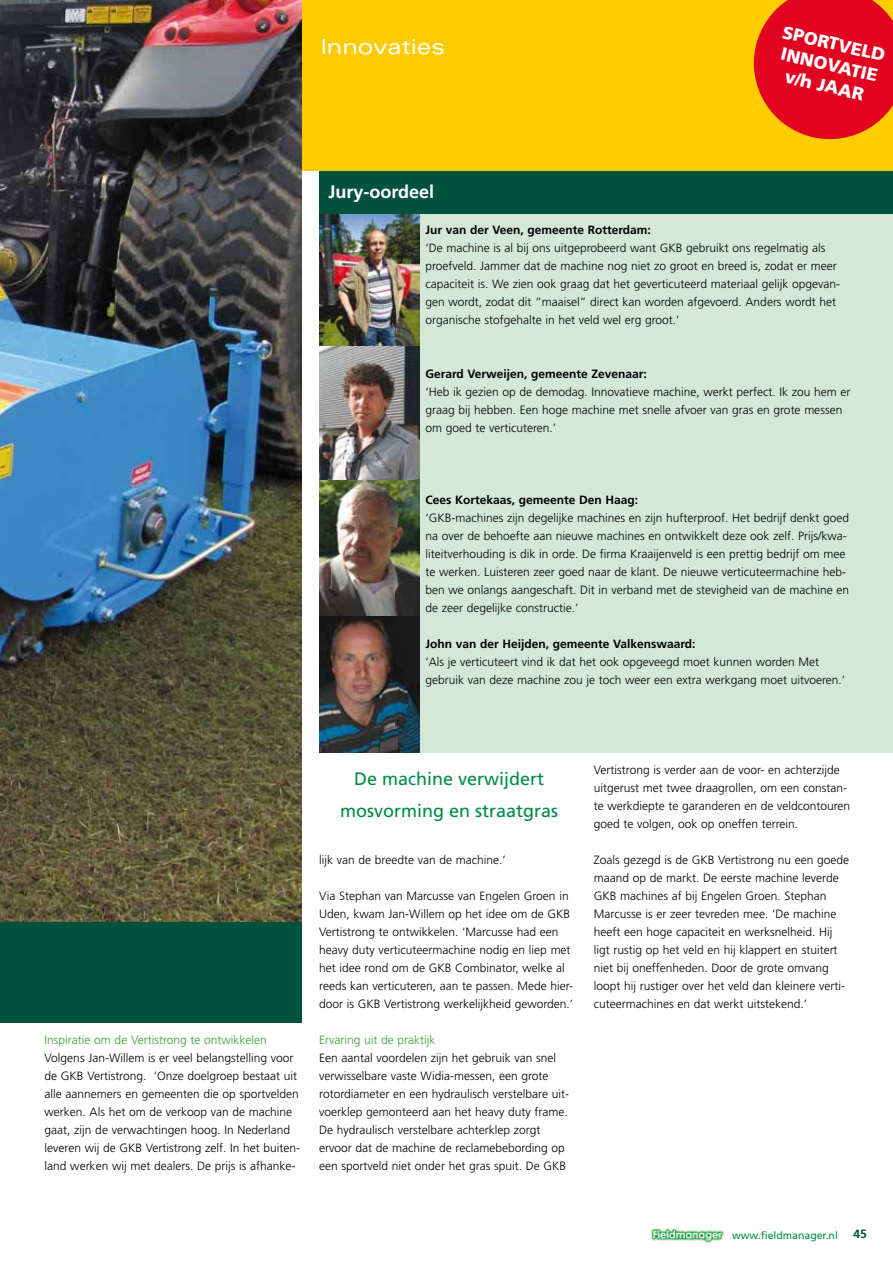
<style>
.page{position:relative;width:893px;height:1263px;background:#fff}
.page>*{position:absolute;margin:0;border:0;box-sizing:border-box;transform-origin:0 0}
.t1{font:expanded 21px "Univers";color:#fff}
.t2{font:18px/31.5px "Frutiger";color:#008b45;text-align:center}
.t3{font:700 18px "Frutiger";color:#fff}
.t4{font:900 17.85px/21.5px "Frutiger";color:#fff;text-align:center}
.t5{font:300 12px/18px "Frutiger";color:#000}
.t6{font:700 12px "Frutiger";color:#000}
.t7{font:300 12px "Frutiger";color:#35a32c}
.t8{font:700 12px "Frutiger";color:#00523c}
.t9{font:10.5px "Frutiger";color:#008b45}
</style>
<div class="page">
<img style="left:651px;top:1228px;width:73px;height:15px">
<div style="left:319px;top:163px;width:574px;height:590px;background:#d5e8d8"></div>
<img style="left:319px;top:214px;width:100px;height:266px">
<img style="left:319px;top:480px;width:100px;height:273px">
<div style="left:319px;top:133px;width:574px;height:81px;background:#00523c"></div>
<div style="left:6px;top:0;width:887px;height:170px;background:#fecc00"></div>
<img style="left:0;top:0;width:301px;height:922px">
<div style="left:0;top:922px;width:301px;height:101px;background:#00523c"></div>
<svg style="left:753px;top:0;width:140px;height:140px"></svg>
<h1 class="t1" style="left:321px;top:34px;width:126px">Innovaties</h1>
<h3 class="t4" style="left:785px;top:21px;width:106px;rotate:13deg">SPORTVELD<br>INNOVATIE v/h JAAR</h3>
<h2 class="t3" style="left:328px;top:181px;width:107px">Jury-oordeel</h2>
<p class="t6" style="left:425px;top:223px;width:227px">Jur van der Veen, gemeente Rotterdam:</p>
<p class="t5" style="left:425px;top:239px;width:416px">‘De machine is al bij ons uitgeprobeerd want GKB gebruikt ons regelmatig als proefveld. Jammer dat de machine nog niet zo groot en breed is, zodat er meer capaciteit is. We zien ook graag dat het geverticuteerd materiaal gelijk opgevan&shy;gen wordt, zodat dit “maaisel” direct kan worden afgevoerd. Anders wordt het organische stofgehalte in het veld wel erg groot.’</p>
<p class="t6" style="left:425px;top:367px;width:223px">Gerard Verweijen, gemeente Zevenaar:</p>
<p class="t5" style="left:425px;top:383px;width:427px">‘Heb ik gezien op de demodag. Innovatieve machine, werkt perfect. Ik zou hem er graag bij hebben. Een hoge machine met snelle afvoer van gras en grote messen om goed te verticuteren.’</p>
<p class="t6" style="left:425px;top:493px;width:214px">Cees Kortekaas, gemeente Den Haag:</p>
<p class="t5" style="left:425px;top:509px;width:425px">‘GKB-machines zijn degelijke machines en zijn hufterproof. Het bedrijf denkt goed na over de behoefte aan nieuwe machines en ontwikkelt deze ook zelf. Prijs/kwa&shy;liteitverhouding is dik in orde. De firma Kraaijenveld is een prettig bedrijf om mee te werken. Luisteren zeer goed naar de klant. De nieuwe verticuteermachine heb&shy;ben we onlangs aangeschaft. Dit in verband met de stevigheid van de machine en de zeer degelijke constructie.’</p>
<p class="t6" style="left:425px;top:637px;width:272px">John van der Heijden, gemeente Valkenswaard:</p>
<p class="t5" style="left:425px;top:653px;width:421px">‘Als je verticuteert vind ik dat het ook opgeveegd moet kunnen worden Met gebruik van deze machine zou je toch weer een extra werkgang moet uitvoeren.’</p>
<p class="t7" style="left:45px;top:1033px;width:224px">Inspiratie om de Vertistrong te ontwikkelen</p>
<p class="t5" style="left:45px;top:1049px;width:257px">Volgens Jan-Willem is er veel belangstelling voor de GKB Vertistrong. ‘Onze doelgroep bestaat uit alle aannemers en gemeenten die op sportvelden werken. Als het om de verkoop van de machine gaat, zijn de verwachtingen hoog. In Nederland leveren wij de GKB Vertistrong zelf. In het buiten&shy;land werken wij met dealers. De prijs is afhanke-</p>
<h2 class="t2" style="left:340px;top:763px;width:220px">De machine verwijdert mosvorming en straatgras</h2>
<p class="t5" style="left:319px;top:851px;width:188px">lijk van de breedte van de machine.’</p>
<p class="t5" style="left:319px;top:887px;width:255px">Via Stephan van Marcusse van Engelen Groen in Uden, kwam Jan-Willem op het idee om de GKB Vertistrong te ontwikkelen. ‘Marcusse had een heavy duty verticuteermachine nodig en liep met het idee rond om de GKB Combinator, welke al reeds kan verticuteren, aan te passen. Mede hier&shy;door is GKB Vertistrong werkelijkheid geworden.’</p>
<p class="t7" style="left:319px;top:1033px;width:118px">Ervaring uit de praktijk</p>
<p class="t5" style="left:319px;top:1049px;width:251px">Een aantal voordelen zijn het gebruik van snel verwisselbare vaste Widia-messen, een grote rotordiameter en een hydraulisch verstelbare uit&shy;voerklep gemonteerd aan het heavy duty frame.<br>De hydraulisch verstelbare achterklep zorgt ervoor dat de machine de reclamebebording op een sportveld niet onder het gras spuit. De GKB</p>
<p class="t5" style="left:594px;top:761px;width:258px">Vertistrong is verder aan de voor- en achterzijde uitgerust met twee draagrollen, om een constan&shy;te werkdiepte te garanderen en de veldcontouren goed te volgen, ook op oneffen terrein.</p>
<p class="t5" style="left:594px;top:851px;width:257px">Zoals gezegd is de GKB Vertistrong nu een goede maand op de markt. De eerste machine leverde GKB machines af bij Engelen Groen. Stephan Marcusse is er zeer tevreden mee. ‘De machine heeft een hoge capaciteit en werksnelheid. Hij ligt rustig op het veld en hij klappert en stuitert niet bij oneffenheden. Door de grote omvang loopt hij rustiger over het veld dan kleinere verti&shy;cuteermachines en dat werkt uitstekend.’</p>
<p class="t9" style="left:732px;top:1229px;width:107px">www.fieldmanager.nl</p>
<p class="t8" style="left:853px;top:1227px;width:15px">45</p>
</div>
